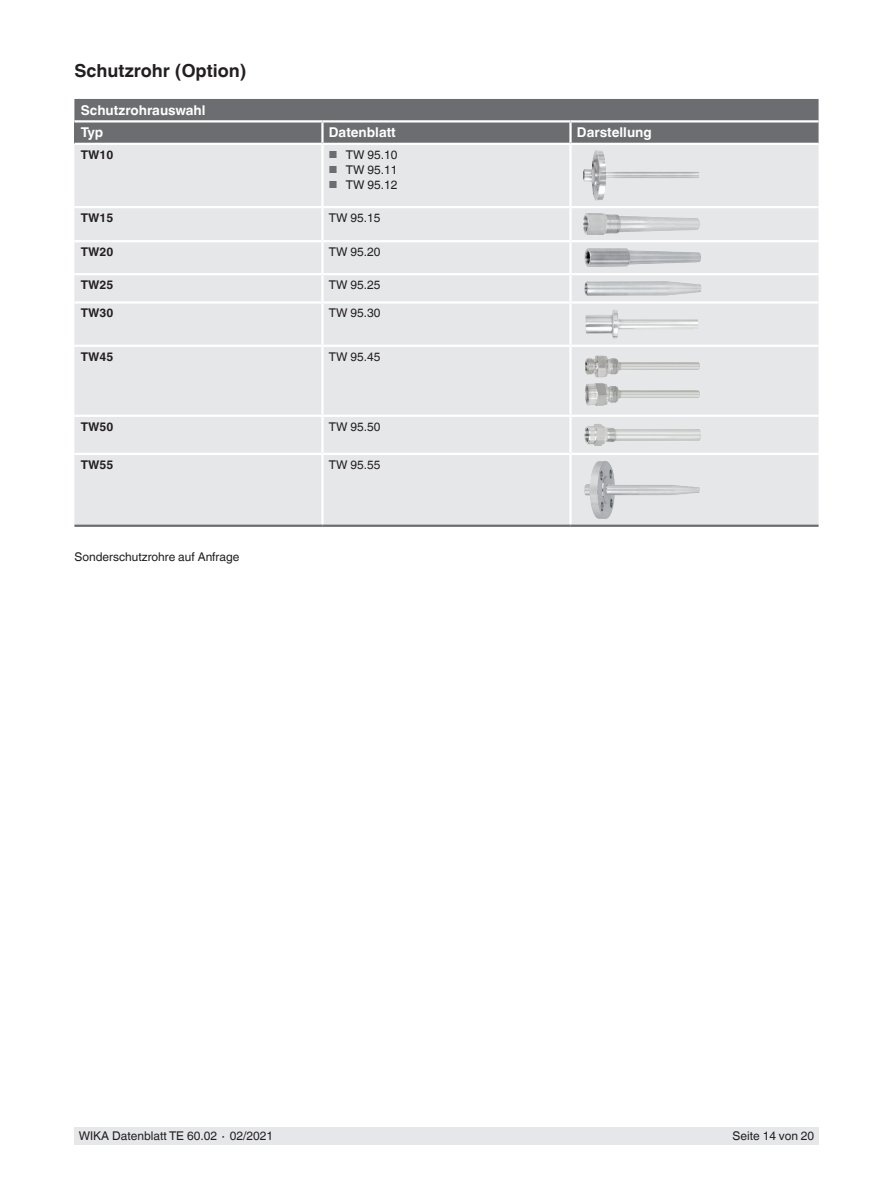
<style>
.page{position:relative;width:893px;height:1188px;background:#fff}
.page>*{position:absolute;margin:0;border:0;box-sizing:border-box;transform-origin:0 0}
.t1{font:700 18px "Helvetica World";color:#231f20}
.t2{font:700 13.5px/22.5px "Helvetica World";color:#fff}
.t3{font:12px "Helvetica World";color:#231f20}
.t4{font:700 12px "Helvetica World";color:#231f20}
.s1{font-size:10.2px;color:#6c6d70}
</style>
<div class="page">
<div style="left:74px;top:1128px;width:745px;height:17px;background:#e6e7e9"></div>
<div style="left:74px;top:99px;width:745px;height:44px;background:#6c6d70"></div>
<div style="left:74px;top:121px;width:248px;height:23px;background:#6c6d70"></div>
<div style="left:74px;top:145px;width:745px;height:380px;background:#e6e7e9"></div>
<hr style="left:74px;top:120px;width:248px;height:3px;background:#fff">
<hr style="left:322px;top:120px;width:248px;height:3px;background:#fff">
<hr style="left:321px;top:123px;width:3px;height:20px;background:#fff">
<hr style="left:570px;top:120px;width:249px;height:3px;background:#fff">
<hr style="left:569px;top:123px;width:3px;height:20px;background:#fff">
<hr style="left:74px;top:143px;width:248px;height:2px;background:#fff">
<hr style="left:321px;top:145px;width:3px;height:61px;background:#fff">
<hr style="left:569px;top:145px;width:3px;height:61px;background:#fff">
<hr style="left:74px;top:206px;width:248px;height:2px;background:#fff">
<hr style="left:322px;top:206px;width:248px;height:2px;background:#fff">
<hr style="left:321px;top:208px;width:3px;height:32px;background:#fff">
<hr style="left:570px;top:206px;width:249px;height:2px;background:#fff">
<hr style="left:569px;top:208px;width:3px;height:32px;background:#fff">
<hr style="left:74px;top:240px;width:248px;height:2px;background:#fff">
<hr style="left:322px;top:240px;width:248px;height:2px;background:#fff">
<hr style="left:321px;top:242px;width:3px;height:31px;background:#fff">
<hr style="left:570px;top:240px;width:249px;height:2px;background:#fff">
<hr style="left:569px;top:242px;width:3px;height:31px;background:#fff">
<hr style="left:74px;top:273px;width:248px;height:2px;background:#fff">
<hr style="left:322px;top:273px;width:248px;height:2px;background:#fff">
<hr style="left:321px;top:275px;width:3px;height:26px;background:#fff">
<hr style="left:570px;top:273px;width:249px;height:2px;background:#fff">
<hr style="left:569px;top:275px;width:3px;height:26px;background:#fff">
<hr style="left:74px;top:301px;width:248px;height:3px;background:#fff">
<hr style="left:322px;top:301px;width:248px;height:3px;background:#fff">
<hr style="left:321px;top:304px;width:3px;height:41px;background:#fff">
<hr style="left:570px;top:301px;width:249px;height:3px;background:#fff">
<hr style="left:569px;top:304px;width:3px;height:41px;background:#fff">
<hr style="left:74px;top:345px;width:248px;height:2px;background:#fff">
<hr style="left:322px;top:345px;width:248px;height:2px;background:#fff">
<hr style="left:321px;top:347px;width:3px;height:68px;background:#fff">
<hr style="left:570px;top:345px;width:249px;height:2px;background:#fff">
<hr style="left:569px;top:347px;width:3px;height:68px;background:#fff">
<hr style="left:74px;top:415px;width:248px;height:2px;background:#fff">
<hr style="left:322px;top:415px;width:248px;height:2px;background:#fff">
<hr style="left:321px;top:417px;width:3px;height:36px;background:#fff">
<hr style="left:570px;top:415px;width:249px;height:2px;background:#fff">
<hr style="left:569px;top:417px;width:3px;height:36px;background:#fff">
<hr style="left:74px;top:453px;width:248px;height:2px;background:#fff">
<hr style="left:322px;top:453px;width:248px;height:2px;background:#fff">
<hr style="left:321px;top:455px;width:3px;height:70px;background:#fff">
<hr style="left:570px;top:453px;width:249px;height:2px;background:#fff">
<hr style="left:569px;top:455px;width:3px;height:70px;background:#fff">
<hr style="left:74px;top:525px;width:248px;height:2px;background:#6c6d70">
<hr style="left:322px;top:525px;width:248px;height:2px;background:#6c6d70">
<hr style="left:570px;top:525px;width:249px;height:2px;background:#6c6d70">
<img style="left:583px;top:150px;width:22px;height:51px">
<img style="left:583px;top:213px;width:116px;height:22px">
<img style="left:583px;top:248px;width:121px;height:20px">
<img style="left:583px;top:281px;width:118px;height:15px">
<img style="left:583px;top:309px;width:115px;height:30px">
<img style="left:583px;top:382px;width:118px;height:27px">
<img style="left:583px;top:352px;width:118px;height:27px">
<img style="left:583px;top:422px;width:118px;height:25px">
<img style="left:583px;top:460px;width:117px;height:59px">
<h1 class="t1" style="left:74px;top:60px;width:174px">Schutzrohr (Option)</h1>
<p class="t2" style="left:81px;top:99px;width:126px">Schutzrohrauswahl<br>Typ</p>
<p class="t2" style="left:329px;top:122px;width:68px">Datenblatt</p>
<p class="t2" style="left:577px;top:122px;width:76px">Darstellung</p>
<p class="t4" style="left:81px;top:148px;width:34px">TW10</p>
<p class="t3" style="left:329px;top:148px;width:70px"><span class="s1">■</span> TW 95.10</p>
<p class="t3" style="left:329px;top:163px;width:70px"><span class="s1">■</span> TW 95.11</p>
<p class="t3" style="left:329px;top:178px;width:70px"><span class="s1">■</span> TW 95.12</p>
<p class="t4" style="left:81px;top:211px;width:34px">TW15</p>
<p class="t3" style="left:329px;top:211px;width:53px">TW 95.15</p>
<p class="t4" style="left:81px;top:245px;width:34px">TW20</p>
<p class="t3" style="left:329px;top:245px;width:53px">TW 95.20</p>
<p class="t4" style="left:81px;top:278px;width:34px">TW25</p>
<p class="t3" style="left:329px;top:278px;width:53px">TW 95.25</p>
<p class="t4" style="left:81px;top:306px;width:34px">TW30</p>
<p class="t3" style="left:329px;top:306px;width:53px">TW 95.30</p>
<p class="t4" style="left:81px;top:350px;width:34px">TW45</p>
<p class="t3" style="left:329px;top:350px;width:53px">TW 95.45</p>
<p class="t4" style="left:81px;top:420px;width:34px">TW50</p>
<p class="t3" style="left:329px;top:420px;width:53px">TW 95.50</p>
<p class="t4" style="left:81px;top:458px;width:34px">TW55</p>
<p class="t3" style="left:329px;top:458px;width:53px">TW 95.55</p>
<p class="t3" style="left:74px;top:550px;width:166px">Sonderschutzrohre auf Anfrage</p>
<p class="t3" style="left:79px;top:1129px;width:196px">WIKA Datenblatt TE 60.02 ∙ 02/2021</p>
<p class="t3" style="left:732px;top:1129px;width:83px">Seite 14 von 20</p>
</div>
